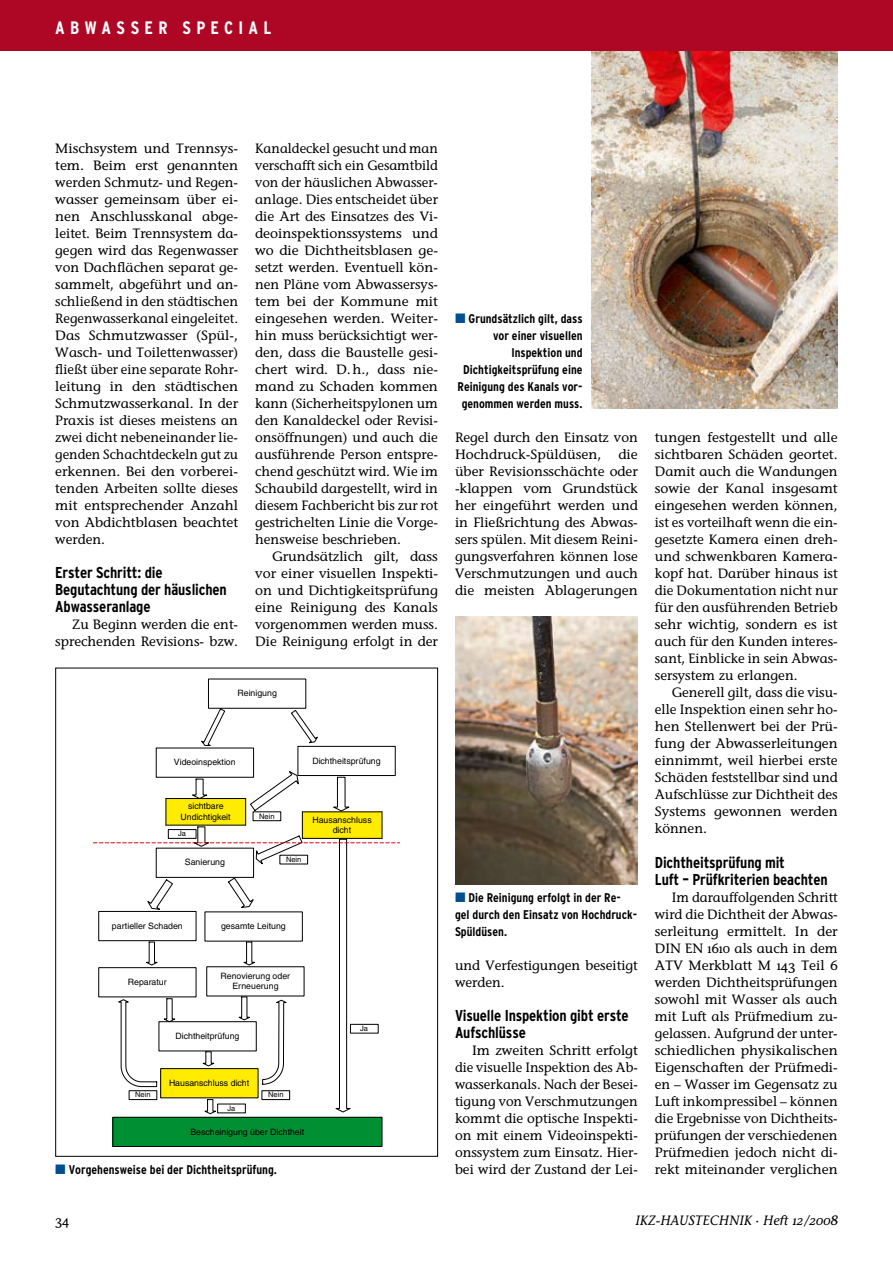
<style>
.page{position:relative;width:893px;height:1263px;background:#fff}
.page>*{position:absolute;margin:0;border:0;box-sizing:border-box;transform-origin:0 0}
.t1{font:700 condensed 18px "IKZ Head";letter-spacing:.295em;color:#fff}
.t2{font:700 condensed 15.75px/17px "IKZ Head";letter-spacing:-.01em;color:#000}
.t3{font:13.5px/17px "IKZ";color:#000;text-align:justify}
.t4{font:italic 13.5px "IKZ";color:#000}
.t5{font:700 condensed 12.6px/17px "IKZ Head";color:#000;text-align:right}
.t6{font:8.7px/10.5px "Helvetica";color:#000;text-align:center}
.t7{font:7.5px "Helvetica";color:#000}
.s1{font-family:"IKZ";font-weight:400;font-stretch:normal;font-size:13.5px;color:#004f91}
</style>
<div class="page">
<img style="left:591px;top:51px;width:247px;height:357px">
<div style="left:0;top:0;width:893px;height:51px;background:#ae0725"></div>
<img style="left:455px;top:617px;width:183px;height:267px">
<svg style="left:201px;top:708px;width:24px;height:38px"></svg>
<svg style="left:291px;top:710px;width:27px;height:33px"></svg>
<div style="left:298px;top:746px;width:97px;height:30px;border:1px solid #000"></div>
<div style="left:113px;top:1117px;width:269px;height:29px;background:#009034"></div>
<div style="left:113px;top:1117px;width:269px;height:30px;border:1px solid #000"></div>
<svg style="left:93px;top:771px;width:307px;height:343px"></svg>
<h1 class="t1" style="left:55px;top:18px;width:206px">Abwa sser Sp ecial</h1>
<p class="t3" style="left:55px;top:140px;width:184px">Mischsystem und Trennsys&shy;tem. Beim erst genannten werden Schmutz- und Regen&shy;wasser gemeinsam über ei&shy;nen Anschlusskanal abge&shy;leitet. Beim Trennsystem da&shy;gegen wird das Regenwasser von Dachflächen separat ge&shy;sammelt, abgeführt und an&shy;schließend in den städtischen Regenwasserkanal eingeleitet.<br>Das Schmutzwasser (Spül-, Wasch- und Toilettenwasser) fließt über eine separate Rohr&shy;leitung in den städtischen Schmutzwasserkanal. In der Praxis ist dieses meistens an zwei dicht nebeneinander lie&shy;genden Schachtdeckeln gut zu erkennen. Bei den vorberei&shy;tenden Arbeiten sollte dieses mit entsprechender Anzahl von Abdichtblasen beachtet werden.</p>
<p class="t2" style="left:55px;top:564px;width:173px">Erster Schritt: die<br>Begutachtung der häuslichen<br>Abwasseranlage</p>
<p class="t3" style="left:55px;top:616px;width:184px;text-align:right">Zu Beginn werden die ent&shy;sprechenden Revisions- bzw.</p>
<p class="t3" style="left:255px;top:140px;width:184px">Kanaldeckel gesucht und man verschafft sich ein Gesamtbild von der häuslichen Abwasser&shy;anlage. Dies entscheidet über die Art des Einsatzes des Vi&shy;deoinspektionssystems und wo die Dichtheitsblasen ge&shy;setzt werden. Eventuell kön&shy;nen Pläne vom Abwassersys&shy;tem bei der Kommune mit eingesehen werden. Weiter&shy;hin muss berücksichtigt wer&shy;den, dass die Baustelle gesi&shy;chert wird. D.h., dass nie&shy;mand zu Schaden kommen kann (Sicherheitspylonen um den Kanaldeckel oder Revisi&shy;onsöffnungen) und auch die ausführende Person entspre&shy;chend geschützt wird. Wie im Schaubild dargestellt, wird in diesem Fachbericht bis zur rot gestrichelten Linie die Vorge&shy;hensweise beschrieben.</p>
<p class="t3" style="left:255px;top:548px;width:184px;text-indent:17px">Grundsätzlich gilt, dass vor einer visuellen Inspekti&shy;on und Dichtigkeitsprüfung eine Reinigung des Kanals vorgenommen werden muss.<br>Die Reinigung erfolgt in der</p>
<p class="t6" style="left:237px;top:688px;width:41px">Reinigung</p>
<p class="t6" style="left:174px;top:757px;width:63px">Videoinspektion</p>
<p class="t6" style="left:312px;top:755px;width:70px">Dichtheitsprüfung</p>
<p class="t6" style="left:181px;top:801px;width:51px">sichtbare<br>Undichtigkeit</p>
<p class="t6" style="left:185px;top:857px;width:42px">Sanierung</p>
<p class="t7" style="left:259px;top:811px;width:17px">Nein</p>
<p class="t6" style="left:312px;top:814px;width:61px">Hausanschluss dicht</p>
<p class="t7" style="left:178px;top:829px;width:9px">Ja</p>
<p class="t7" style="left:286px;top:855px;width:17px">Nein</p>
<p class="t6" style="left:112px;top:920px;width:72px">partieller Schaden</p>
<p class="t6" style="left:221px;top:921px;width:66px">gesamte Leitung</p>
<p class="t6" style="left:128px;top:976px;width:40px">Reparatur</p>
<p class="t6" style="left:221px;top:970px;width:71px">Renovierung oder<br>Erneuerung</p>
<p class="t6" style="left:176px;top:1030px;width:65px">Dichtheitprüfung</p>
<p class="t6" style="left:169px;top:1077px;width:82px">Hausanschluss dicht</p>
<p class="t7" style="left:135px;top:1090px;width:17px">Nein</p>
<p class="t7" style="left:268px;top:1090px;width:17px">Nein</p>
<p class="t7" style="left:227px;top:1104px;width:9px">Ja</p>
<p class="t6" style="left:190px;top:1126px;width:115px">Bescheinigung über Dichtheit</p>
<p class="t5" style="left:55px;top:1161px;width:223px"><span class="s1">∂</span> Vorgehensweise bei der Dichtheitsprüfung.</p>
<p class="t7" style="left:360px;top:1024px;width:9px">Ja</p>
<p class="t5" style="left:455px;top:310px;width:129px"><span class="s1">∂</span> Grundsätzlich gilt, dass vor einer visuellen<br>Inspektion und<br>Dichtigkeitsprüfung eine<br>Reinigung des Kanals vor&shy;genommen werden muss.</p>
<p class="t3" style="left:455px;top:429px;width:184px">Regel durch den Einsatz von<br>Hochdruck-Spüldüsen,</p>
<p class="t3" style="left:455px;top:446px;width:184px;text-indent:163px">die über Revisionsschächte oder -klappen vom Grundstück her eingeführt werden und in Fließrichtung des Abwas&shy;sers spülen. Mit diesem Reini&shy;gungsverfahren können lose Verschmutzungen und auch die meisten Ablagerungen</p>
<p class="t5" style="left:455px;top:888px;width:184px;text-align:left"><span class="s1">∂</span> Die Reinigung erfolgt in der Re&shy;gel durch den Einsatz von Hochdruck-<br>Spüldüsen.</p>
<p class="t3" style="left:455px;top:956px;width:184px">und Verfestigungen beseitigt werden.</p>
<p class="t2" style="left:455px;top:1006px;width:175px">Visuelle Inspektion gibt erste<br>Aufschlüsse</p>
<p class="t3" style="left:455px;top:1041px;width:184px;text-indent:17px">Im zweiten Schritt erfolgt die visuelle Inspektion des Ab&shy;wasserkanals. Nach der Besei&shy;tigung von Verschmutzungen kommt die optische Inspekti&shy;on mit einem Videoinspekti&shy;onssystem zum Einsatz. Hier&shy;bei wird der Zustand der Lei-</p>
<p class="t3" style="left:655px;top:429px;width:184px">tungen festgestellt und alle sichtbaren Schäden geortet.<br>Damit auch die Wandungen sowie der Kanal insgesamt eingesehen werden können, ist es vorteilhaft wenn die ein&shy;gesetzte Kamera einen dreh&shy;und schwenkbaren Kamera&shy;kopf hat. Darüber hinaus ist die Dokumentation nicht nur für den ausführenden Betrieb sehr wichtig, sondern es ist auch für den Kunden interes&shy;sant, Einblicke in sein Abwas&shy;sersystem zu erlangen.</p>
<p class="t3" style="left:655px;top:684px;width:184px;text-indent:17px">Generell gilt, dass die visu&shy;elle Inspektion einen sehr ho&shy;hen Stellenwert bei der Prü&shy;fung der Abwasserleitungen einnimmt, weil hierbei erste Schäden feststellbar sind und Aufschlüsse zur Dichtheit des Systems gewonnen werden können.</p>
<p class="t2" style="left:655px;top:853px;width:174px">Dichtheitsprüfung mit<br>Luft – Prüfkriterien beachten</p>
<p class="t3" style="left:655px;top:888px;width:184px;text-indent:17px">Im darauffolgenden Schritt wird die Dichtheit der Abwas&shy;serleitung ermittelt. In der DIN EN 1610 als auch in dem ATV Merkblatt M 143 Teil 6 werden Dichtheitsprüfungen sowohl mit Wasser als auch mit Luft als Prüfmedium zu&shy;gelassen. Aufgrund der unter&shy;schiedlichen physikalischen Eigenschaften der Prüfmedi&shy;en – Wasser im Gegensatz zu Luft inkompressibel – können die Ergebnisse von Dichtheits&shy;prüfungen der verschiedenen Prüfmedien jedoch nicht di&shy;rekt miteinander verglichen</p>
<p class="t3" style="left:55px;top:1211px;width:16px">34</p>
<p class="t4" style="left:635px;top:1212px;width:93px">IKZ-HAUSTECHNIK</p>
<p class="t4" style="left:756px;top:1212px;width:84px">· HEFT 12 /2008</p>
</div>
